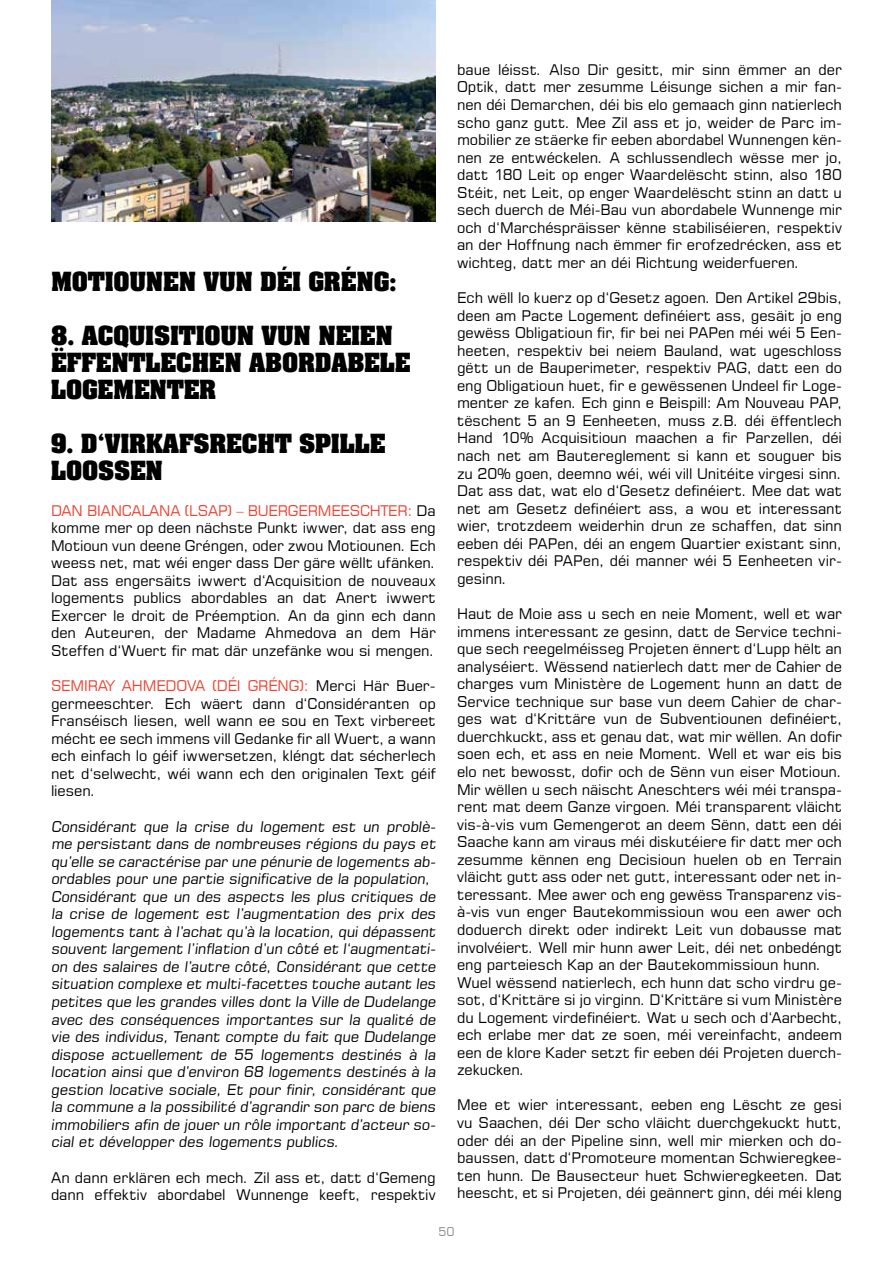
<style>
.page{position:relative;width:893px;height:1263px;background:#fff}
.page>*{position:absolute;margin:0;border:0;box-sizing:border-box;transform-origin:0 0}
.t1{font:700 22.5px/27px "Aachen Std";letter-spacing:-.01em;color:#000}
.t2{font:14.7px/17.5px "Square 721 BT";letter-spacing:-.005em;color:#000;text-align:justify}
.t3{font:12px "Square 721 BT";color:#8a8c8e}
.s1{color:#ef4130}
</style>
<div class="page">
<img style="left:51px;top:0;width:385px;height:221px">
<h1 class="t1" style="left:51px;top:269px;width:347px">MOTIOUNEN VUN DÉI GRÉNG:</h1>
<h1 class="t1" style="left:51px;top:323px;width:361px">8. ACQUISITIOUN VUN NEIEN<br>ËFFENTLECHEN ABORDABELE<br>LOGEMENTER</h1>
<h1 class="t1" style="left:51px;top:431px;width:336px">9. D‘VIRKAFSRECHT SPILLE<br>LOOSSEN</h1>
<p class="t2" style="left:51px;top:501px;width:386px"><span class="s1">DAN BIANCALANA (LSAP) – BUERGERMEESCHTER:</span> Da komme mer op deen nächste Punkt iwwer, dat ass eng Motioun vun deene Gréngen, oder zwou Motiounen. Ech weess net, mat wéi enger dass Der gäre wëllt ufänken.<br>Dat ass engersäits iwwert d‘Acquisition de nouveaux logements publics abordables an dat Anert iwwert Exercer le droit de Préemption. An da ginn ech dann den Auteuren, der Madame Ahmedova an dem Här Steffen d‘Wuert fir mat där unzefänke wou si mengen.</p>
<p class="t2" style="left:51px;top:677px;width:386px"><span class="s1">SEMIRAY AHMEDOVA (DÉI GRÉNG):</span> Merci Här Buer&shy;germeeschter. Ech wäert dann d‘Considéranten op Franséisch liesen, well wann ee sou en Text virbereet mécht ee sech immens vill Gedanke fir all Wuert, a wann ech einfach lo géif iwwersetzen, kléngt dat sécherlech net d‘selwecht, wéi wann ech den originalen Text géif liesen.</p>
<p class="t2" style="left:51px;top:817px;width:389px;text-align:left">Considérant que la crise du logement est un problè&shy;me persistant dans de nombreuses régions du pays et qu’elle se caractérise par une pénurie de logements ab&shy;ordables pour une partie significative de la population, Considérant que un des aspects les plus critiques de la crise de logement est l’augmentation des prix des logements tant à l’achat qu’à la location, qui dépassent souvent largement l’inflation d’un côté et l‘augmentati&shy;on des salaires de l’autre côté, Considérant que cette situation complexe et multi-facettes touche autant les petites que les grandes villes dont la Ville de Dudelange avec des conséquences importantes sur la qualité de vie des individus, Tenant compte du fait que Dudelange dispose actuellement de 55 logements destinés à la location ainsi que d’environ 68 logements destinés à la gestion locative sociale, Et pour finir, considérant que la commune a la possibilité d’agrandir son parc de biens immobiliers afin de jouer un rôle important d’acteur so&shy;cial et développer des logements publics.</p>
<p class="t2" style="left:51px;top:1168px;width:386px">An dann erklären ech mech. Zil ass et, datt d‘Gemeng dann effektiv abordabel Wunnenge keeft, respektiv</p>
<p class="t2" style="left:457px;top:61px;width:386px">baue léisst. Also Dir gesitt, mir sinn ëmmer an der Optik, datt mer zesumme Léisunge sichen a mir fan&shy;nen déi Demarchen, déi bis elo gemaach ginn natierlech scho ganz gutt. Mee Zil ass et jo, weider de Parc im&shy;mobilier ze stäerke fir eeben abordabel Wunnengen kën&shy;nen ze entwéckelen. A schlussendlech wësse mer jo, datt 180 Leit op enger Waardelëscht stinn, also 180<br>Stéit, net Leit, op enger Waardelëscht stinn an datt u sech duerch de Méi-Bau vun abordabele Wunnenge mir och d‘Marchéspräisser kënne stabiliséieren, respektiv an der Hoffnung nach ëmmer fir erofzedrécken, ass et wichteg, datt mer an déi Richtung weiderfueren.</p>
<p class="t2" style="left:457px;top:289px;width:386px">Ech wëll lo kuerz op d‘Gesetz agoen. Den Artikel 29bis, deen am Pacte Logement definéiert ass, gesäit jo eng gewëss Obligatioun fir, fir bei nei PAPen méi wéi 5 Een&shy;heeten, respektiv bei neiem Bauland, wat ugeschloss gëtt un de Bauperimeter, respektiv PAG, datt een do eng Obligatioun huet, fir e gewëssenen Undeel fir Loge&shy;menter ze kafen. Ech ginn e Beispill: Am Nouveau PAP, tëschent 5 an 9 Eenheeten, muss z.B. déi ëffentlech Hand 10% Acquisitioun maachen a fir Parzellen, déi nach net am Bautereglement si kann et souguer bis zu 20% goen, deemno wéi, wéi vill Unitéite virgesi sinn.<br>Dat ass dat, wat elo d‘Gesetz definéiert. Mee dat wat net am Gesetz definéiert ass, a wou et interessant wier, trotzdeem weiderhin drun ze schaffen, dat sinn eeben déi PAPen, déi an engem Quartier existant sinn, respektiv déi PAPen, déi manner wéi 5 Eenheeten vir&shy;gesinn.</p>
<p class="t2" style="left:457px;top:605px;width:386px;text-align:left">Haut de Moie ass u sech en neie Moment, well et war immens interessant ze gesinn, datt de Service techni&shy;que sech reegelméisseg Projeten ënnert d‘Lupp hëlt an analyséiert. Wëssend natierlech datt mer de Cahier de charges vum Ministère de Logement hunn an datt de Service technique sur base vun deem Cahier de char&shy;ges wat d‘Krittäre vun de Subventiounen definéiert, duerchkuckt, ass et genau dat, wat mir wëllen. An dofir soen ech, et ass en neie Moment. Well et war eis bis elo net bewosst, dofir och de Sënn vun eiser Motioun.<br>Mir wëllen u sech näischt Aneschters wéi méi transpa&shy;rent mat deem Ganze virgoen. Méi transparent vläicht vis-à-vis vum Gemengerot an deem Sënn, datt een déi Saache kann am viraus méi diskutéiere fir datt mer och zesumme kënnen eng Decisioun huelen ob en Terrain vläicht gutt ass oder net gutt, interessant oder net in&shy;teressant. Mee awer och eng gewëss Transparenz vis&shy;à-vis vun enger Bautekommissioun wou een awer och doduerch direkt oder indirekt Leit vun dobausse mat involvéiert. Well mir hunn awer Leit, déi net onbedéngt eng parteiesch Kap an der Bautekommissioun hunn.<br>Wuel wëssend natierlech, ech hunn dat scho virdru ge&shy;sot, d‘Krittäre si jo virginn. D‘Krittäre si vum Ministère du Logement virdefinéiert. Wat u sech och d‘Aarbecht, ech erlabe mer dat ze soen, méi vereinfacht, andeem een de klore Kader setzt fir eeben déi Projeten duerch&shy;zekucken.</p>
<p class="t2" style="left:457px;top:1096px;width:386px">Mee et wier interessant, eeben eng Lëscht ze gesi vu Saachen, déi Der scho vläicht duerchgekuckt hutt, oder déi an der Pipeline sinn, well mir mierken och do&shy;baussen, datt d‘Promoteure momentan Schwieregkee&shy;ten hunn. De Bausecteur huet Schwieregkeeten. Dat heescht, et si Projeten, déi geännert ginn, déi méi kleng</p>
<p class="t3" style="left:438px;top:1224px;width:18px">50</p>
</div>
